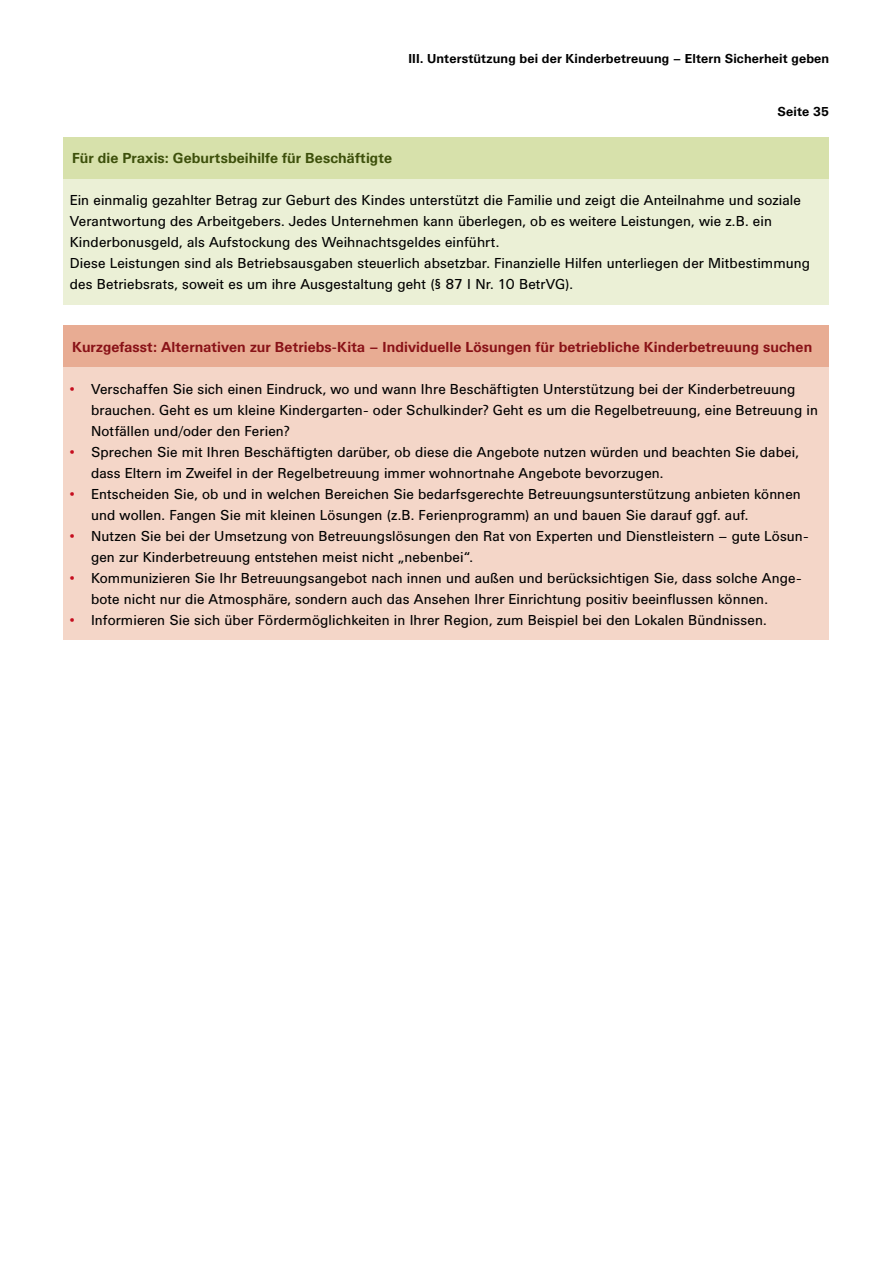
<style>
.page{position:relative;width:893px;height:1263px;background:#fff}
.page>*{position:absolute;margin:0;border:0;box-sizing:border-box;transform-origin:0 0}
.t1{font:14.25px/21px "Univers BQ";letter-spacing:.005em;color:#000}
.t2{font:700 14.25px "Univers BQ";letter-spacing:.005em;color:#891217}
.t3{font:700 14.25px "Univers BQ";letter-spacing:.005em;color:#3d500b}
.t4{font:700 12.75px "Univers BQ";letter-spacing:.01em;color:#000}
.s1{color:#c50e1f}
</style>
<div class="page">
<div style="left:64px;top:137px;width:765px;height:42px;background:#d7e1ab"></div>
<div style="left:64px;top:179px;width:765px;height:125px;background:#ebf0d6"></div>
<div style="left:64px;top:325px;width:765px;height:42px;background:#e8ac93"></div>
<div style="left:64px;top:367px;width:765px;height:273px;background:#f4d6c8"></div>
<p class="t4" style="left:408px;top:51px;width:422px">III. Unterstützung bei der Kinderbetreuung – Eltern Sicherheit geben</p>
<p class="t4" style="left:778px;top:104px;width:53px">Seite 35</p>
<p class="t3" style="left:72px;top:150px;width:321px">Für die Praxis: Geburtsbeihilfe für Beschäftigte</p>
<p class="t1" style="left:70px;top:190px;width:742px">Ein einmalig gezahlter Betrag zur Geburt des Kindes unterstützt die Familie und zeigt die Anteilnahme und soziale Verantwortung des Arbeitgebers. Jedes Unternehmen kann überlegen, ob es weitere Leistungen, wie z.B. ein Kinderbonusgeld, als Aufstockung des Weihnachtsgeldes einführt.<br>Diese Leistungen sind als Betriebsausgaben steuerlich absetzbar. Finanzielle Hilfen unterliegen der Mitbestimmung des Betriebsrats, soweit es um ihre Ausgestaltung geht (§ 87 I Nr. 10 BetrVG).</p>
<p class="t2" style="left:72px;top:339px;width:741px">Kurzgefasst: Alternativen zur Betriebs-Kita – Individuelle Lösungen für betriebliche Kinderbetreuung suchen</p>
<p class="t1" style="left:91px;top:379px;width:728px;text-indent:-21px"><span class="s1">•</span> Verschaffen Sie sich einen Eindruck, wo und wann Ihre Beschäftigten Unterstützung bei der Kinderbetreuung brauchen. Geht es um kleine Kindergarten- oder Schulkinder? Geht es um die Regelbetreuung, eine Betreuung in<br>Notfällen und/oder den Ferien?</p>
<p class="t1" style="left:91px;top:442px;width:709px;text-indent:-21px"><span class="s1">•</span> Sprechen Sie mit Ihren Beschäftigten darüber, ob diese die Angebote nutzen würden und beachten Sie dabei, dass Eltern im Zweifel in der Regelbetreuung immer wohnortnahe Angebote bevorzugen.</p>
<p class="t1" style="left:91px;top:484px;width:711px;text-indent:-21px"><span class="s1">•</span> Entscheiden Sie, ob und in welchen Bereichen Sie bedarfsgerechte Betreuungsunterstützung anbieten können und wollen. Fangen Sie mit kleinen Lösungen (z.B. Ferienprogramm) an und bauen Sie darauf ggf. auf.</p>
<p class="t1" style="left:91px;top:526px;width:719px;text-indent:-21px"><span class="s1">•</span> Nutzen Sie bei der Umsetzung von Betreuungslösungen den Rat von Experten und Dienstleistern – gute Lösun&shy;gen zur Kinderbetreuung entstehen meist nicht „nebenbei“.</p>
<p class="t1" style="left:91px;top:568px;width:711px;text-indent:-21px"><span class="s1">•</span> Kommunizieren Sie Ihr Betreuungsangebot nach innen und außen und berücksichtigen Sie, dass solche Ange&shy;bote nicht nur die Atmosphäre, sondern auch das Ansehen Ihrer Einrichtung positiv beeinflussen können.</p>
<p class="t1" style="left:70px;top:610px;width:698px"><span class="s1">•</span> Informieren Sie sich über Fördermöglichkeiten in Ihrer Region, zum Beispiel bei den Lokalen Bündnissen.</p>
</div>
